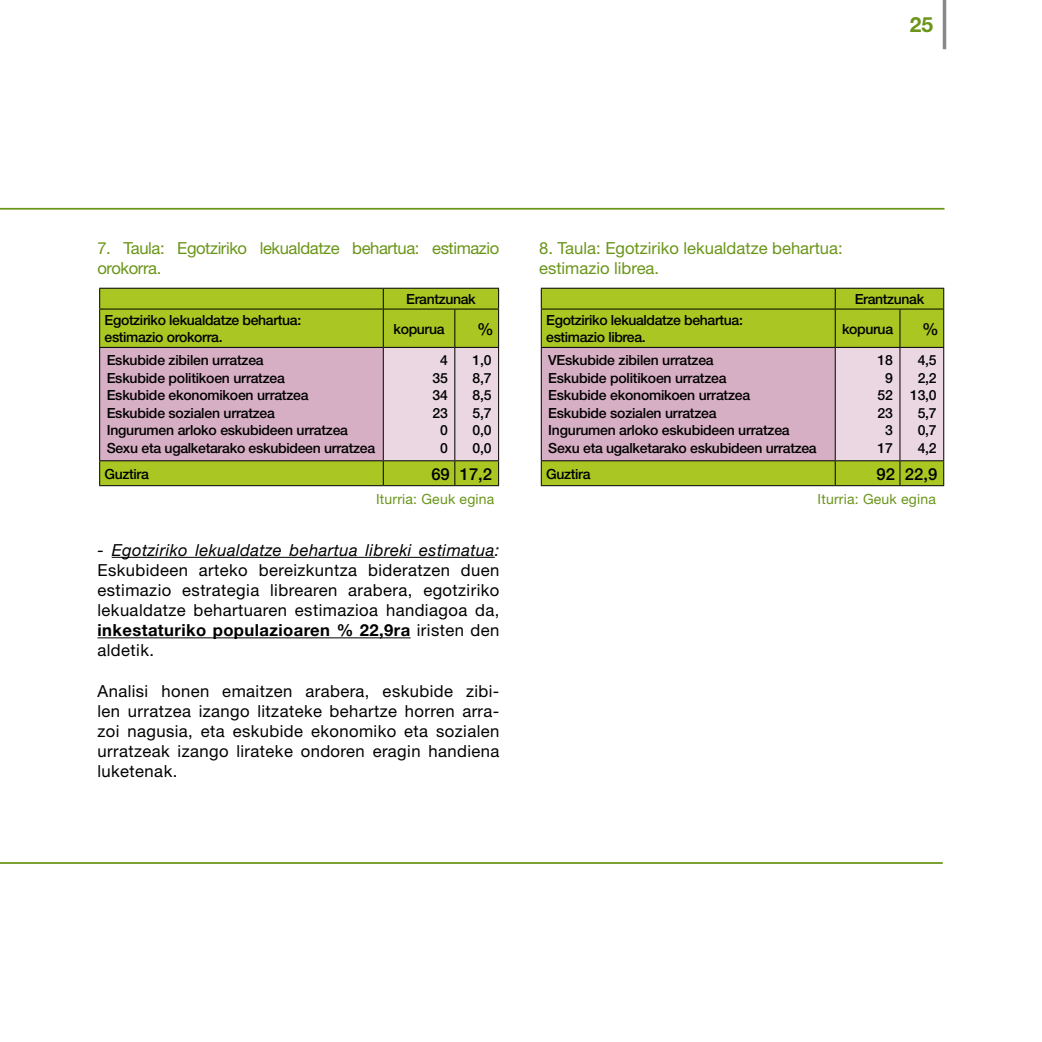
<style>
.page{position:relative;width:1042px;height:1042px;background:#fff}
.page>*{position:absolute;margin:0;border:0;box-sizing:border-box;transform-origin:0 0}
.t1{font:700 21px "Helvetica Neue";color:#6a9519}
.t2{font:16.62px/20.1px "Helvetica Neue";letter-spacing:.025em;color:#000;text-align:justify}
.t3{font:16.62px/20.1px "Helvetica Neue";letter-spacing:-.025em;color:#6a9519}
.t4{font:16.62px/20.1px "Helvetica Neue";color:#6a9519}
.t5{font:italic 16.62px "Helvetica Neue";letter-spacing:.025em;color:#000}
.t6{font:500 16.62px "Helvetica Neue";color:#000}
.t7{font:500 14px/17.5px "Helvetica Neue";letter-spacing:-.015em;color:#000}
.t8{font:14px "Helvetica Neue";letter-spacing:.015em;color:#6a9519}
.s1{font-weight:700}
</style>
<div class="page">
<hr style="left:943px;top:0;width:3px;height:49px;background:#87888a">
<hr style="left:0;top:208px;width:944px;height:2px;background:#6a9519">
<hr style="left:112px;top:557px;width:383px;height:1px;background:#000">
<hr style="left:97px;top:637px;width:314px;height:1px;background:#000">
<div style="left:100px;top:289px;width:398px;height:196px;background:#a9c622"></div>
<div style="left:100px;top:347px;width:283px;height:114px;background:#d7afc4"></div>
<hr style="left:99px;top:288px;width:284px;height:1px;background:#000">
<svg style="left:99px;top:289px;width:1px;height:20px"></svg>
<hr style="left:383px;top:288px;width:72px;height:1px;background:#000">
<svg style="left:383px;top:289px;width:1px;height:20px"></svg>
<hr style="left:455px;top:288px;width:44px;height:1px;background:#000">
<svg style="left:498px;top:289px;width:1px;height:20px"></svg>
<hr style="left:99px;top:309px;width:284px;height:1px;background:#000">
<hr style="left:99px;top:309px;width:1px;height:38px;background:#000">
<hr style="left:383px;top:309px;width:72px;height:1px;background:#000">
<hr style="left:383px;top:309px;width:1px;height:38px;background:#000">
<hr style="left:455px;top:309px;width:44px;height:1px;background:#000">
<hr style="left:454px;top:309px;width:1px;height:38px;background:#000">
<hr style="left:498px;top:309px;width:1px;height:38px;background:#000">
<hr style="left:99px;top:347px;width:284px;height:1px;background:#000">
<hr style="left:99px;top:348px;width:1px;height:112px;background:#000">
<hr style="left:99px;top:460px;width:284px;height:1px;background:#000">
<svg style="left:99px;top:461px;width:1px;height:24px"></svg>
<svg style="left:383px;top:347px;width:116px;height:138px;background:#d2c8b6"></svg>
<hr style="left:99px;top:485px;width:284px;height:1px;background:#000">
<hr style="left:383px;top:485px;width:72px;height:1px;background:#000">
<hr style="left:455px;top:485px;width:44px;height:1px;background:#000">
<div style="left:542px;top:289px;width:401px;height:196px;background:#a9c622"></div>
<div style="left:541px;top:347px;width:294px;height:114px;background:#d7afc4"></div>
<hr style="left:541px;top:288px;width:294px;height:1px;background:#000">
<svg style="left:541px;top:289px;width:1px;height:20px"></svg>
<hr style="left:835px;top:288px;width:65px;height:1px;background:#000">
<svg style="left:835px;top:289px;width:1px;height:20px"></svg>
<hr style="left:900px;top:288px;width:44px;height:1px;background:#000">
<svg style="left:943px;top:289px;width:1px;height:20px"></svg>
<hr style="left:541px;top:309px;width:294px;height:1px;background:#000">
<hr style="left:541px;top:309px;width:1px;height:38px;background:#000">
<hr style="left:835px;top:309px;width:65px;height:1px;background:#000">
<hr style="left:835px;top:309px;width:1px;height:38px;background:#000">
<hr style="left:900px;top:309px;width:44px;height:1px;background:#000">
<hr style="left:899px;top:309px;width:1px;height:38px;background:#000">
<hr style="left:943px;top:309px;width:1px;height:38px;background:#000">
<hr style="left:541px;top:347px;width:294px;height:1px;background:#000">
<hr style="left:541px;top:348px;width:1px;height:112px;background:#000">
<hr style="left:541px;top:460px;width:294px;height:1px;background:#000">
<svg style="left:541px;top:461px;width:1px;height:24px"></svg>
<svg style="left:835px;top:347px;width:109px;height:138px;background:#d6ccb9"></svg>
<hr style="left:541px;top:485px;width:294px;height:1px;background:#000">
<hr style="left:835px;top:485px;width:65px;height:1px;background:#000">
<hr style="left:900px;top:485px;width:44px;height:1px;background:#000">
<hr style="left:0;top:862px;width:943px;height:2px;background:#6a9519">
<h1 class="t1" style="left:909px;top:11px;width:25px">25</h1>
<p class="t3" style="left:97px;top:237px;width:403px">7. Taula: Egotziriko lekualdatze behartua: estimazio orokorra.</p>
<p class="t7" style="left:406px;top:290px;width:71px">Erantzunak</p>
<p class="t7" style="left:105px;top:311px;width:198px">Egotziriko lekualdatze behartua: estimazio orokorra.</p>
<p class="t7" style="left:393px;top:320px;width:53px">kopurua</p>
<p class="t6" style="left:477px;top:319px;width:18px">%</p>
<p class="t7" style="left:107px;top:351px;width:270px">Eskubide zibilen urratzea<br>Eskubide politikoen urratzea<br>Eskubide ekonomikoen urratzea<br>Eskubide sozialen urratzea<br>Ingurumen arloko eskubideen urratzea Sexu eta ugalketarako eskubideen urratzea</p>
<p class="t7" style="left:432px;top:351px;width:17px;text-align:center">4<br>35<br>34<br>23<br>0<br>0</p>
<p class="t7" style="left:472px;top:351px;width:21px;text-align:justify">1,0<br>8,7<br>8,5<br>5,7<br>0,0<br>0,0</p>
<p class="t7" style="left:105px;top:465px;width:46px">Guztira</p>
<p class="t6" style="left:431px;top:464px;width:62px">69 17,2</p>
<p class="t8" style="left:376px;top:490px;width:120px">Iturria: Geuk egina</p>
<p class="t5" style="left:97px;top:540px;width:403px">- Egotziriko lekualdatze behartua libreki estimatua:</p>
<p class="t2" style="left:97px;top:559px;width:403px">Eskubideen arteko bereizkuntza bideratzen duen estimazio estrategia librearen arabera, egotziriko lekualdatze behartuaren estimazioa handiagoa da, <span class="s1">inkestaturiko populazioaren % 22,9ra</span> iristen den aldetik.</p>
<p class="t2" style="left:97px;top:680px;width:403px">Analisi honen emaitzen arabera, eskubide zibi&shy;len urratzea izango litzateke behartze horren arra&shy;zoi nagusia, eta eskubide ekonomiko eta sozialen urratzeak izango lirateke ondoren eragin handiena luketenak.</p>
<p class="t4" style="left:539px;top:238px;width:305px">8. Taula: Egotziriko lekualdatze behartua: estimazio librea.</p>
<p class="t7" style="left:855px;top:290px;width:71px">Erantzunak</p>
<p class="t7" style="left:546px;top:311px;width:198px">Egotziriko lekualdatze behartua: estimazio librea.</p>
<p class="t7" style="left:842px;top:320px;width:53px">kopurua</p>
<p class="t6" style="left:922px;top:319px;width:18px">%</p>
<p class="t7" style="left:548px;top:351px;width:270px">VEskubide zibilen urratzea<br>Eskubide politikoen urratzea<br>Eskubide ekonomikoen urratzea<br>Eskubide sozialen urratzea<br>Ingurumen arloko eskubideen urratzea Sexu eta ugalketarako eskubideen urratzea</p>
<p class="t7" style="left:877px;top:351px;width:17px;text-align:center">18<br>9<br>52<br>23<br>3<br>17</p>
<p class="t7" style="left:910px;top:351px;width:28px;text-align:center">4,5<br>2,2<br>13,0<br>5,7<br>0,7<br>4,2</p>
<p class="t7" style="left:546px;top:465px;width:46px">Guztira</p>
<p class="t6" style="left:876px;top:464px;width:62px">92 22,9</p>
<p class="t8" style="left:817px;top:490px;width:120px">Iturria: Geuk egina</p>
</div>
